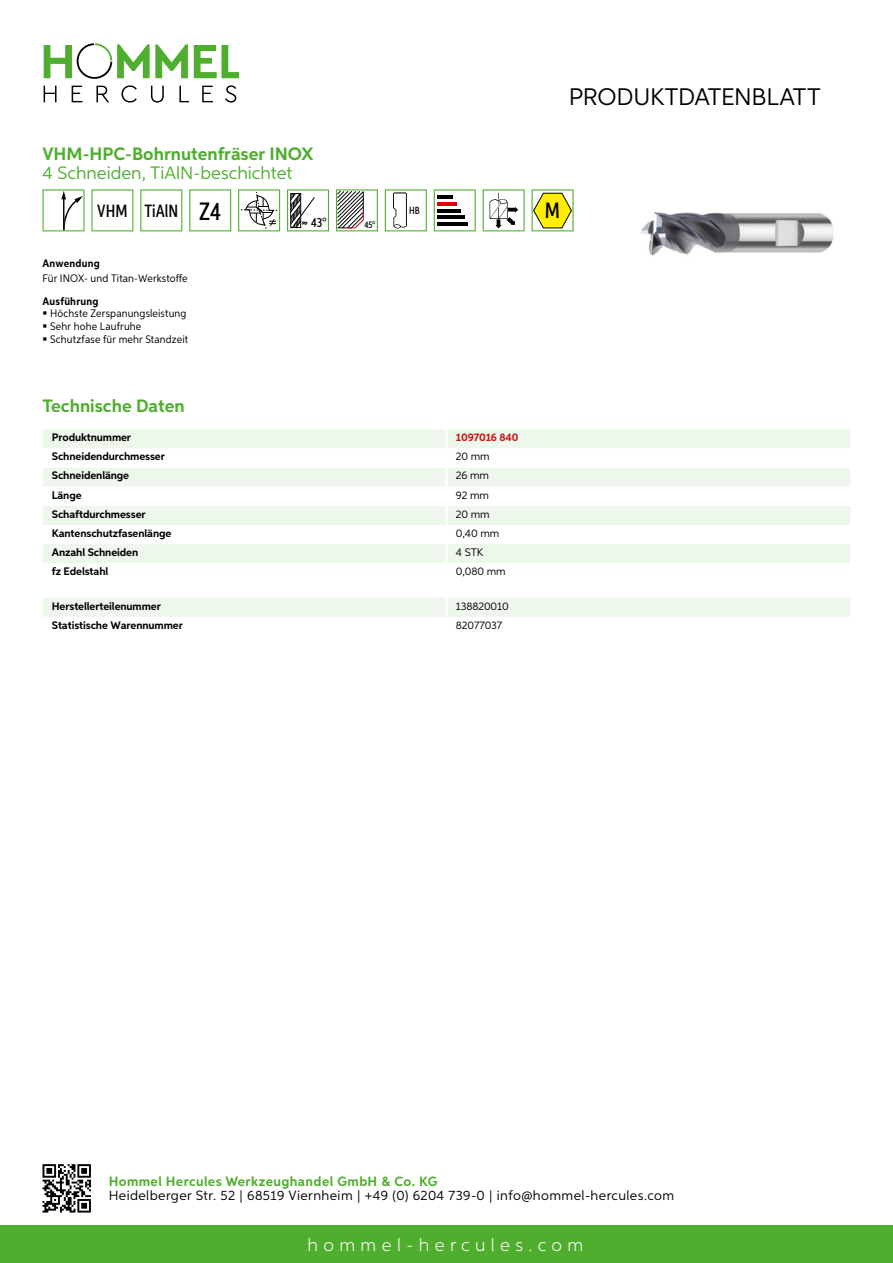
<style>
.page{position:relative;width:893px;height:1263px;background:#fff}
.page>*{position:absolute;margin:0;border:0;box-sizing:border-box;transform-origin:0 0}
.t1{font:24px "Aspira";letter-spacing:-.01em;color:#000}
.t2{font:500 22.2px "Aspira XX Nar";color:#000}
.t3{font:700 18px "Aspira";color:#50ae2f}
.t4{font:18px "Aspira";color:#50ae2f}
.t5{font:300 18px "Aspira";letter-spacing:.3em;color:#fff}
.t6{font:500 17.85px "Aspira XX Nar";color:#000}
.t7{font:13.5px "Aspira";letter-spacing:.03em;color:#000}
.t8{font:700 13.5px "Aspira";letter-spacing:.03em;color:#50ae2f}
.t9{font:500 13.35px "Aspira XX Nar";color:#000}
.t10{font:700 10.95px "Aspira";letter-spacing:-.01em;color:#000}
.t11{font:10.95px/12.8px "Aspira Nar";letter-spacing:.015em;color:#000}
.t12{font:10.95px "Aspira";letter-spacing:-.01em;color:#000}
.t13{font:700 10.95px "Aspira Nar";letter-spacing:.02em;color:#000}
.t14{font:700 10.95px "Aspira";letter-spacing:-.01em;color:#cd1013}
.t15{font:500 10.35px "Aspira XX Nar";color:#000}
.t16{font:500 9.6px "Aspira XX Nar";color:#000}
.s1{font-size:25.2px}
</style>
<div class="page">
<div style="left:0;top:1226px;width:893px;height:37px;background:#50ae2f"></div>
<svg style="left:43px;top:1164px;width:48px;height:48px"></svg>
<svg style="left:194px;top:45px;width:45px;height:33px"></svg>
<svg style="left:44px;top:43px;width:144px;height:36px"></svg>
<svg style="left:44px;top:86px;width:13px;height:16px"></svg>
<svg style="left:72px;top:86px;width:10px;height:16px"></svg>
<svg style="left:96px;top:86px;width:13px;height:16px"></svg>
<svg style="left:121px;top:85px;width:16px;height:18px"></svg>
<svg style="left:151px;top:86px;width:13px;height:17px"></svg>
<svg style="left:179px;top:86px;width:10px;height:16px"></svg>
<svg style="left:202px;top:86px;width:11px;height:16px"></svg>
<svg style="left:225px;top:85px;width:11px;height:18px"></svg>
<div style="left:43px;top:429px;width:807px;height:19px;background:#eef7eb"></div>
<svg style="left:43px;top:468px;width:807px;height:95px;fill:#eef7eb"></svg>
<hr style="left:445px;top:429px;width:3px;height:19px;background:#fff">
<hr style="left:445px;top:467px;width:3px;height:20px;background:#fff">
<hr style="left:445px;top:487px;width:3px;height:19px;background:#fff">
<hr style="left:445px;top:506px;width:3px;height:19px;background:#fff">
<hr style="left:445px;top:525px;width:3px;height:19px;background:#fff">
<hr style="left:445px;top:544px;width:3px;height:19px;background:#fff">
<div style="left:43px;top:598px;width:807px;height:19px;background:#eef7eb"></div>
<svg style="left:43px;top:189px;width:42px;height:42px"></svg>
<svg style="left:91px;top:189px;width:42px;height:42px"></svg>
<svg style="left:140px;top:189px;width:42px;height:42px"></svg>
<svg style="left:189px;top:189px;width:42px;height:42px"></svg>
<svg style="left:238px;top:189px;width:42px;height:42px"></svg>
<svg style="left:287px;top:189px;width:42px;height:42px"></svg>
<svg style="left:336px;top:189px;width:42px;height:42px"></svg>
<svg style="left:385px;top:189px;width:42px;height:42px"></svg>
<svg style="left:434px;top:189px;width:42px;height:42px"></svg>
<hr style="left:437px;top:196px;width:16px;height:3px;background:#000">
<hr style="left:437px;top:202px;width:20px;height:4px;background:#e3000b">
<hr style="left:437px;top:209px;width:24px;height:3px;background:#000">
<hr style="left:437px;top:216px;width:27px;height:3px;background:#000">
<hr style="left:437px;top:222px;width:31px;height:4px;background:#000">
<svg style="left:483px;top:189px;width:42px;height:42px"></svg>
<svg style="left:532px;top:189px;width:42px;height:42px"></svg>
<img style="left:641px;top:212px;width:193px;height:44px">
<h3 class="t3" style="left:43px;top:142px;width:272px">VHM-HPC-Bohrnutenfräser INOX</h3>
<h3 class="t4" style="left:43px;top:162px;width:251px">4 Schneiden, TiAlN -beschichtet</h3>
<h3 class="t6" style="left:97px;top:200px;width:125px">VHM TiAlN <span class="s1">Z4</span></h3>
<p class="t13" style="left:43px;top:257px;width:59px">Anwendung</p>
<p class="t11" style="left:43px;top:272px;width:147px">Für INOX- und Titan-Werkstoffe</p>
<p class="t13" style="left:43px;top:294px;width:58px">Ausführung</p>
<p class="t11" style="left:50px;top:307px;width:139px">Höchste Zerspanungsleistung<br>Sehr hohe Laufruhe<br>Schutzfase für mehr Standzeit</p>
<p class="t9" style="left:311px;top:215px;width:17px">43°</p>
<p class="t16" style="left:364px;top:219px;width:13px">45°</p>
<h1 class="t1" style="left:569px;top:82px;width:253px">Produktdatenblatt</h1>
<p class="t15" style="left:409px;top:204px;width:12px">HB</p>
<h2 class="t2" style="left:545px;top:197px;width:17px">M</h2>
<h3 class="t3" style="left:43px;top:395px;width:144px">Technische Daten</h3>
<p class="t10" style="left:52px;top:431px;width:81px">Produktnummer</p>
<p class="t14" style="left:456px;top:431px;width:64px">1097016 840</p>
<p class="t10" style="left:52px;top:450px;width:115px">Schneidendurchmesser</p>
<p class="t12" style="left:456px;top:450px;width:35px">20 mm</p>
<p class="t10" style="left:52px;top:469px;width:79px">Schneidenlänge</p>
<p class="t12" style="left:456px;top:469px;width:35px">26 mm</p>
<p class="t10" style="left:52px;top:488px;width:31px">Länge</p>
<p class="t12" style="left:456px;top:488px;width:35px">92 mm</p>
<p class="t10" style="left:52px;top:507px;width:95px">Schaftdurchmesser</p>
<p class="t12" style="left:456px;top:507px;width:35px">20 mm</p>
<p class="t10" style="left:52px;top:526px;width:121px">Kantenschutzfasenlänge</p>
<p class="t12" style="left:456px;top:526px;width:45px">0,40 mm</p>
<p class="t10" style="left:52px;top:545px;width:88px">Anzahl Schneiden</p>
<p class="t12" style="left:456px;top:545px;width:23px">4 STK</p>
<p class="t10" style="left:52px;top:565px;width:58px">fz Edelstahl</p>
<p class="t12" style="left:456px;top:565px;width:51px">0,080 mm</p>
<p class="t10" style="left:52px;top:599px;width:111px">Herstellerteilenummer</p>
<p class="t12" style="left:456px;top:599px;width:54px">138820010</p>
<p class="t10" style="left:52px;top:618px;width:132px">Statistische Warennummer</p>
<p class="t12" style="left:456px;top:618px;width:48px">82077037</p>
<p class="t8" style="left:109px;top:1172px;width:330px">Hommel Hercules Werkzeughandel GmbH &amp; Co. KG</p>
<p class="t7" style="left:109px;top:1187px;width:567px">Heidelberger Str. 52 | 68519 Viernheim | +49 (0) 6204 739-0 | info@hommel-hercules.com</p>
<h3 class="t5" style="left:307px;top:1234px;width:277px">hommel-hercules.com</h3>
</div>
